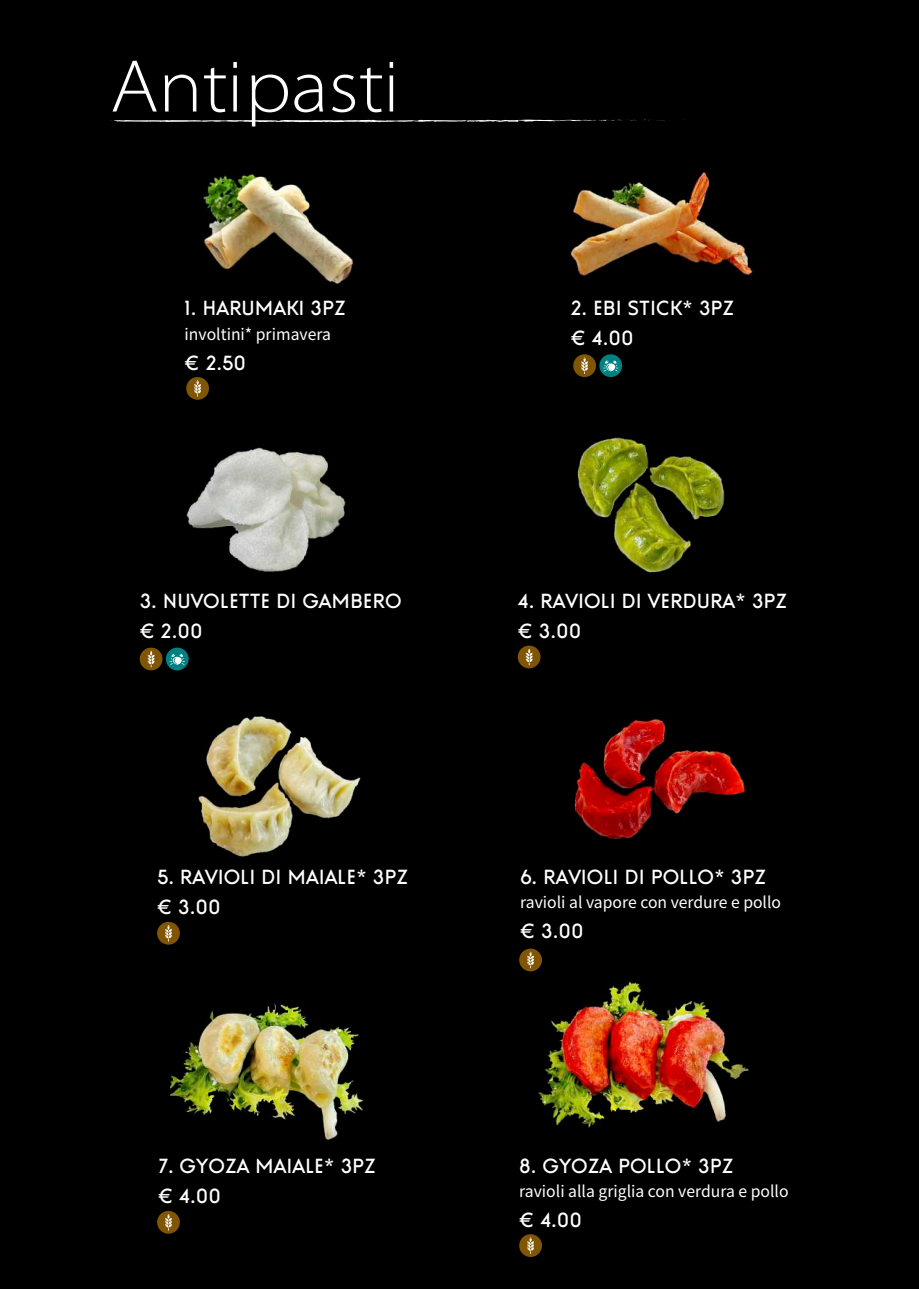
<style>
.page{position:relative;width:919px;height:1289px;background:#fff}
.page>*{position:absolute;margin:0;border:0;box-sizing:border-box;transform-origin:0 0}
.t1{font:75px "ZHSRXT GBK1 0";color:#fff}
.t2{font:21px/30px "Universal Doomsday";color:#fff}
.t3{font:15.75px "Source Han Sans CN";color:#fff}
</style>
<div class="page">
<div style="left:0;top:0;width:918px;height:1288px;background:#000"></div>
<img style="left:570px;top:171px;width:183px;height:105px">
<img style="left:203px;top:173px;width:151px;height:112px">
<img style="left:538px;top:982px;width:211px;height:146px">
<img style="left:169px;top:1000px;width:194px;height:140px">
<img style="left:574px;top:713px;width:172px;height:126px">
<img style="left:198px;top:716px;width:163px;height:141px">
<img style="left:577px;top:436px;width:148px;height:137px">
<img style="left:186px;top:447px;width:160px;height:125px">
<svg style="left:110px;top:119px;width:555px;height:4px"></svg>
<div style="left:186px;top:377px;width:23px;height:23px;background:#805504;border-radius:50%"></div>
<svg style="left:194px;top:380px;width:7px;height:16px"></svg>
<div style="left:166px;top:647px;width:23px;height:23px;background:#008080;border-radius:50%"></div>
<svg style="left:169px;top:653px;width:16px;height:11px"></svg>
<div style="left:140px;top:647px;width:22px;height:23px;background:#805504;border-radius:50%"></div>
<svg style="left:147px;top:650px;width:8px;height:17px"></svg>
<div style="left:599px;top:354px;width:23px;height:23px;background:#008080;border-radius:50%"></div>
<svg style="left:603px;top:360px;width:15px;height:11px"></svg>
<div style="left:573px;top:354px;width:23px;height:23px;background:#805504;border-radius:50%"></div>
<svg style="left:581px;top:357px;width:7px;height:17px"></svg>
<div style="left:517px;top:645px;width:23px;height:23px;background:#805504;border-radius:50%"></div>
<svg style="left:525px;top:648px;width:8px;height:17px"></svg>
<div style="left:157px;top:921px;width:23px;height:23px;background:#805504;border-radius:50%"></div>
<svg style="left:165px;top:925px;width:7px;height:16px"></svg>
<div style="left:519px;top:948px;width:23px;height:23px;background:#805504;border-radius:50%"></div>
<svg style="left:527px;top:951px;width:7px;height:17px"></svg>
<div style="left:157px;top:1210px;width:23px;height:23px;background:#805504;border-radius:50%"></div>
<svg style="left:165px;top:1214px;width:7px;height:16px"></svg>
<div style="left:519px;top:1234px;width:23px;height:22px;background:#805504;border-radius:50%"></div>
<svg style="left:527px;top:1237px;width:7px;height:16px"></svg>
<h1 class="t1" style="left:110px;top:45px;width:292px">Antipasti</h1>
<p class="t2" style="left:184px;top:293px;width:163px">1. HARUMAKI 3PZ</p>
<p class="t3" style="left:184px;top:325px;width:148px">involtini* primavera</p>
<p class="t2" style="left:184px;top:348px;width:63px">€ 2.50</p>
<p class="t2" style="left:140px;top:586px;width:263px">3. NUVOLETTE DI GAMBERO € 2.00</p>
<p class="t2" style="left:570px;top:293px;width:165px">2. EBI STICK* 3PZ € 4.00</p>
<p class="t2" style="left:517px;top:586px;width:271px">4. RAVIOLI DI VERDURA* 3PZ € 3.00</p>
<p class="t2" style="left:157px;top:862px;width:252px">5. RAVIOLI DI MAIALE* 3PZ € 3.00</p>
<p class="t2" style="left:520px;top:862px;width:247px">6. RAVIOLI DI POLLO* 3PZ</p>
<p class="t3" style="left:520px;top:893px;width:262px">ravioli al vapore con verdure e pollo</p>
<p class="t2" style="left:520px;top:916px;width:65px">€ 3.00</p>
<p class="t2" style="left:158px;top:1151px;width:219px">7. GYOZA MAIALE* 3PZ € 4.00</p>
<p class="t2" style="left:519px;top:1151px;width:216px">8. GYOZA POLLO* 3PZ</p>
<p class="t3" style="left:519px;top:1182px;width:271px">ravioli alla griglia con verdura e pollo</p>
<p class="t2" style="left:519px;top:1205px;width:64px">€ 4.00</p>
</div>
